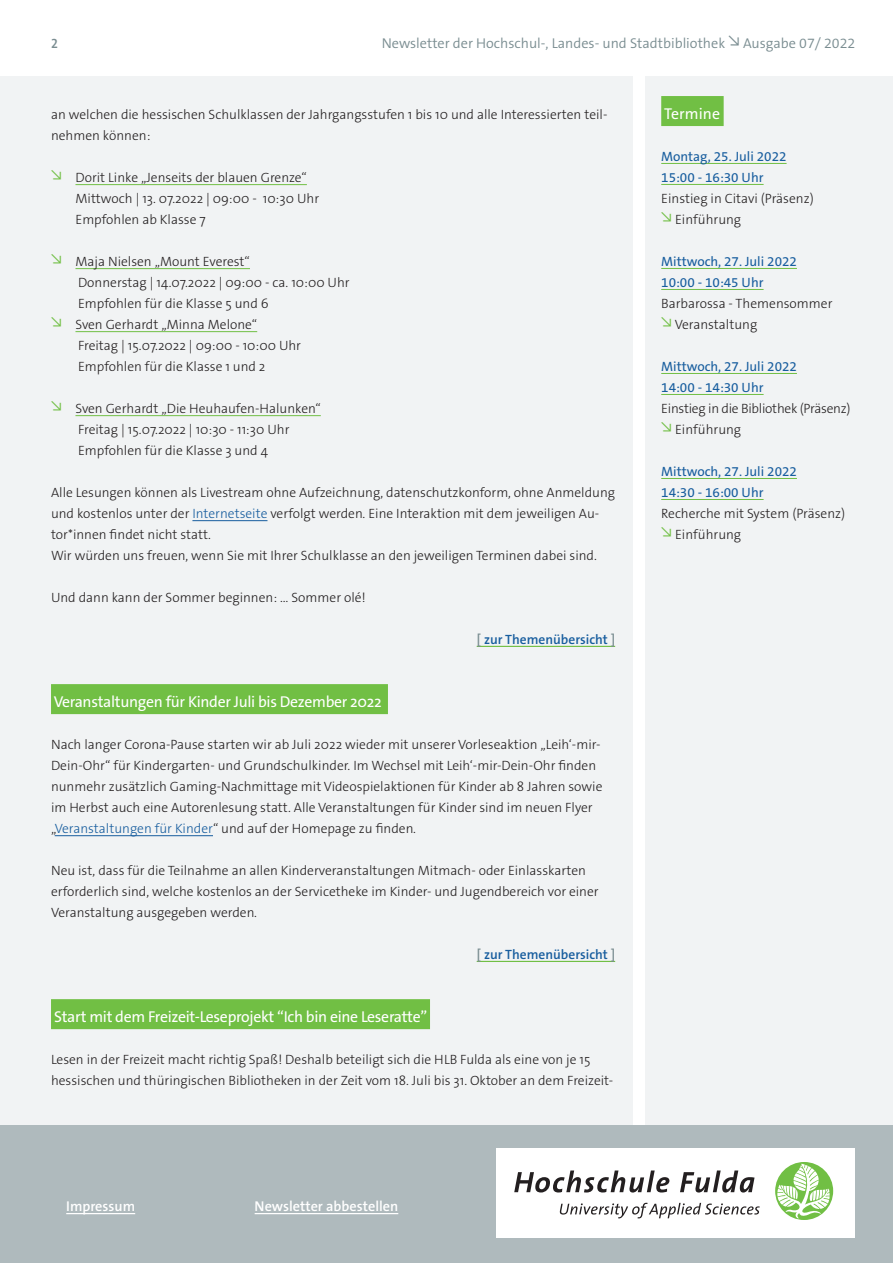
<style>
.page{position:relative;width:893px;height:1263px;background:#fff}
.page>*{position:absolute;margin:0;border:0;box-sizing:border-box;transform-origin:0 0}
.Copy_Headline_HFD-Gr{font:15.75px "The Sans Os F";letter-spacing:-.02em;color:#fff}
.Copy_Headline_HFD-Gr-2{font:15.75px "The Sans Os F";letter-spacing:.005em;color:#fff}
.t1{font:300 14.25px "The Sans Os F";color:#7a8d91}
.t2{font:600 14.25px "The Sans Os F";color:#fff}
.Copy_Headline_HFD-Gr-3{font:300 13.5px/21px "The Sans Os F";color:#231f20}
.Copy_Auszeichnung_01{font:13.5px "The Sans Os F";color:#175d9e}
.Copy{font:300 13.5px "The Sans Os F";color:#231f20}
.Copy_Link{font:600 13.5px "The Sans Os F";color:#175d9e}
.Copy-2{font:300 13.5px "The Sans Os F";letter-spacing:-.02em;color:#231f20}
.t3{font:600 13.5px "The Sans Os F";color:#7a8d91}
.s1{color:#175d9e}
.s2{color:#7a8d91}
</style>
<div class="page">
<div style="left:0;top:77px;width:632px;height:1048px;background:#f1f3f4"></div>
<div style="left:645px;top:77px;width:248px;height:1048px;background:#f1f3f4"></div>
<div style="left:0;top:1125px;width:893px;height:138px;background:#afbabd"></div>
<hr style="left:66px;top:1213px;width:69px;height:1px;background:#fff">
<div style="left:496px;top:1148px;width:359px;height:90px;background:#fff"></div>
<div style="left:775px;top:1162px;width:58px;height:58px;background:#71bf44;border-radius:50%"></div>
<svg style="left:777px;top:1163px;width:53px;height:55px"></svg>
<svg style="left:514px;top:1170px;width:155px;height:22px"></svg>
<svg style="left:680px;top:1170px;width:74px;height:22px"></svg>
<svg style="left:559px;top:1203px;width:201px;height:15px"></svg>
<hr style="left:255px;top:1213px;width:143px;height:1px;background:#fff">
<div style="left:661px;top:96px;width:63px;height:30px;background:#71bf44"></div>
<hr style="left:661px;top:163px;width:126px;height:1px;background:#71bf44">
<hr style="left:661px;top:184px;width:103px;height:1px;background:#71bf44">
<hr style="left:661px;top:268px;width:136px;height:1px;background:#71bf44">
<hr style="left:661px;top:289px;width:103px;height:1px;background:#71bf44">
<hr style="left:661px;top:373px;width:136px;height:1px;background:#71bf44">
<hr style="left:661px;top:394px;width:103px;height:1px;background:#71bf44">
<hr style="left:661px;top:478px;width:136px;height:1px;background:#71bf44">
<hr style="left:661px;top:499px;width:103px;height:1px;background:#71bf44">
<hr style="left:75px;top:184px;width:232px;height:1px;background:#71bf44">
<hr style="left:75px;top:268px;width:175px;height:1px;background:#71bf44">
<hr style="left:75px;top:331px;width:182px;height:1px;background:#71bf44">
<hr style="left:75px;top:415px;width:246px;height:1px;background:#71bf44">
<hr style="left:192px;top:520px;width:75px;height:1px;background:#175d9e">
<hr style="left:477px;top:646px;width:138px;height:1px;background:#71bf44">
<div style="left:51px;top:684px;width:337px;height:30px;background:#71bf44"></div>
<hr style="left:55px;top:835px;width:158px;height:1px;background:#175d9e">
<hr style="left:477px;top:961px;width:138px;height:1px;background:#71bf44">
<div style="left:51px;top:999px;width:379px;height:30px;background:#71bf44"></div>
<p class="t3" style="left:51px;top:35px;width:8px">2</p>
<p class="t1" style="left:382px;top:34px;width:475px">Newsletter der Hochschul-, Landes- und Stadtbibliothek <sup>↘</sup> Ausgabe 07/ 2022</p>
<p class="Copy_Headline_HFD-Gr-3" style="left:51px;top:104px;width:558px">an welchen die hessischen Schulklassen der Jahrgangsstufen 1 bis 10 und alle Interessierten teil&shy;nehmen können:</p>
<p class="Copy_Headline_HFD-Gr-3" style="left:75px;top:167px;width:245px;text-indent:-24px"><sup>↘</sup> Dorit Linke „Jenseits der blauen Grenze“<br>Mittwoch | 13. 07.2022 | 09:00 - 10:30 Uhr<br>Empfohlen ab Klasse 7</p>
<p class="Copy_Headline_HFD-Gr-3" style="left:78px;top:251px;width:273px;text-indent:-27px"><sup>↘</sup> Maja Nielsen „Mount Everest“<br>Donnerstag | 14.07.2022 | 09:00 - ca. 10:00 Uhr<br>Empfohlen für die Klasse 5 und 6</p>
<p class="Copy_Headline_HFD-Gr-3" style="left:78px;top:314px;width:225px;text-indent:-27px"><sup>↘</sup> Sven Gerhardt „Minna Melone“<br>Freitag | 15.07.2022 | 09:00 - 10:00 Uhr<br>Empfohlen für die Klasse 1 und 2</p>
<p class="Copy_Headline_HFD-Gr-3" style="left:78px;top:398px;width:244px;text-indent:-27px"><sup>↘</sup> Sven Gerhardt „Die Heuhaufen-Halunken“<br>Freitag | 15.07.2022 | 10:30 - 11:30 Uhr<br>Empfohlen für die Klasse 3 und 4</p>
<p class="Copy_Headline_HFD-Gr-3" style="left:51px;top:482px;width:566px">Alle Lesungen können als Livestream ohne Aufzeichnung, datenschutzkonform, ohne Anmeldung und kostenlos unter der <span class="s1">Internetseite</span> verfolgt werden. Eine Interaktion mit dem jeweiligen Au&shy;tor*innen findet nicht statt.</p>
<p class="Copy_Headline_HFD-Gr-3" style="left:51px;top:545px;width:547px">Wir würden uns freuen, wenn Sie mit Ihrer Schulklasse an den jeweiligen Terminen dabei sind.</p>
<p class="Copy_Headline_HFD-Gr-3" style="left:51px;top:587px;width:316px">Und dann kann der Sommer beginnen: … Sommer olé!</p>
<p class="Copy_Link" style="left:477px;top:630px;width:140px"><span class="s2">[</span> zur Themenübersicht <span class="s2">]</span></p>
<p class="Copy_Headline_HFD-Gr" style="left:54px;top:691px;width:330px">Veranstaltungen für Kinder Juli bis Dezember 2022</p>
<p class="Copy_Headline_HFD-Gr-3" style="left:51px;top:734px;width:553px">Nach langer Corona-Pause starten wir ab Juli 2022 wieder mit unserer Vorleseaktion „Leih‘-mir-Dein-Ohr“ für Kindergarten- und Grundschulkinder. Im Wechsel mit Leih‘-mir-Dein-Ohr finden nunmehr zusätzlich Gaming-Nachmittage mit Videospielaktionen für Kinder ab 8 Jahren sowie im Herbst auch eine Autorenlesung statt. Alle Veranstaltungen für Kinder sind im neuen Flyer „<span class="s1">Veranstaltungen für Kinder</span>“ und auf der Homepage zu finden.</p>
<p class="Copy_Headline_HFD-Gr-3" style="left:51px;top:860px;width:549px">Neu ist, dass für die Teilnahme an allen Kinderveranstaltungen Mitmach- oder Einlasskarten erforderlich sind, welche kostenlos an der Servicetheke im Kinder- und Jugendbereich vor einer<br>Veranstaltung ausgegeben werden.</p>
<p class="Copy_Link" style="left:477px;top:945px;width:140px"><span class="s2">[</span> zur Themenübersicht <span class="s2">]</span></p>
<p class="Copy_Headline_HFD-Gr" style="left:54px;top:1006px;width:375px">Start mit dem Freizeit-Leseprojekt “Ich bin eine Leseratte”</p>
<p class="Copy_Headline_HFD-Gr-3" style="left:51px;top:1049px;width:564px">Lesen in der Freizeit macht richtig Spaß! Deshalb beteiligt sich die HLB Fulda als eine von je 15 hessischen und thüringischen Bibliotheken in der Zeit vom 18. Juli bis 31. Oktober an dem Freizeit-</p>
<p class="t2" style="left:66px;top:1197px;width:70px">Impressum</p>
<p class="t2" style="left:255px;top:1197px;width:145px">Newsletter abbestellen</p>
<p class="Copy_Headline_HFD-Gr-2" style="left:664px;top:103px;width:57px">Termine</p>
<p class="Copy_Auszeichnung_01" style="left:661px;top:147px;width:127px">Montag, 25. Juli 2022</p>
<p class="Copy_Auszeichnung_01" style="left:661px;top:168px;width:104px">15:00 - 16:30 Uhr</p>
<p class="Copy" style="left:661px;top:189px;width:154px">Einstieg in Citavi (Präsenz)</p>
<p class="Copy_Headline_HFD-Gr-3" style="left:661px;top:209px;width:81px"><sup>↘</sup> Einführung</p>
<p class="Copy_Auszeichnung_01" style="left:661px;top:252px;width:137px">Mittwoch, 27. Juli 2022</p>
<p class="Copy_Auszeichnung_01" style="left:661px;top:273px;width:104px">10:00 - 10:45 Uhr</p>
<p class="Copy" style="left:661px;top:294px;width:173px">Barbarossa - Themensommer</p>
<p class="Copy_Headline_HFD-Gr-3" style="left:661px;top:314px;width:98px"><sup>↘</sup> Veranstaltung</p>
<p class="Copy_Auszeichnung_01" style="left:661px;top:357px;width:137px">Mittwoch, 27. Juli 2022</p>
<p class="Copy_Auszeichnung_01" style="left:661px;top:378px;width:104px">14:00 - 14:30 Uhr</p>
<p class="Copy-2" style="left:661px;top:399px;width:191px">Einstieg in die Bibliothek (Präsenz)</p>
<p class="Copy_Headline_HFD-Gr-3" style="left:661px;top:419px;width:81px"><sup>↘</sup> Einführung</p>
<p class="Copy_Auszeichnung_01" style="left:661px;top:462px;width:137px">Mittwoch, 27. Juli 2022</p>
<p class="Copy_Auszeichnung_01" style="left:661px;top:483px;width:104px">14:30 - 16:00 Uhr</p>
<p class="Copy" style="left:661px;top:504px;width:186px">Recherche mit System (Präsenz)</p>
<p class="Copy_Headline_HFD-Gr-3" style="left:661px;top:524px;width:81px"><sup>↘</sup> Einführung</p>
</div>
